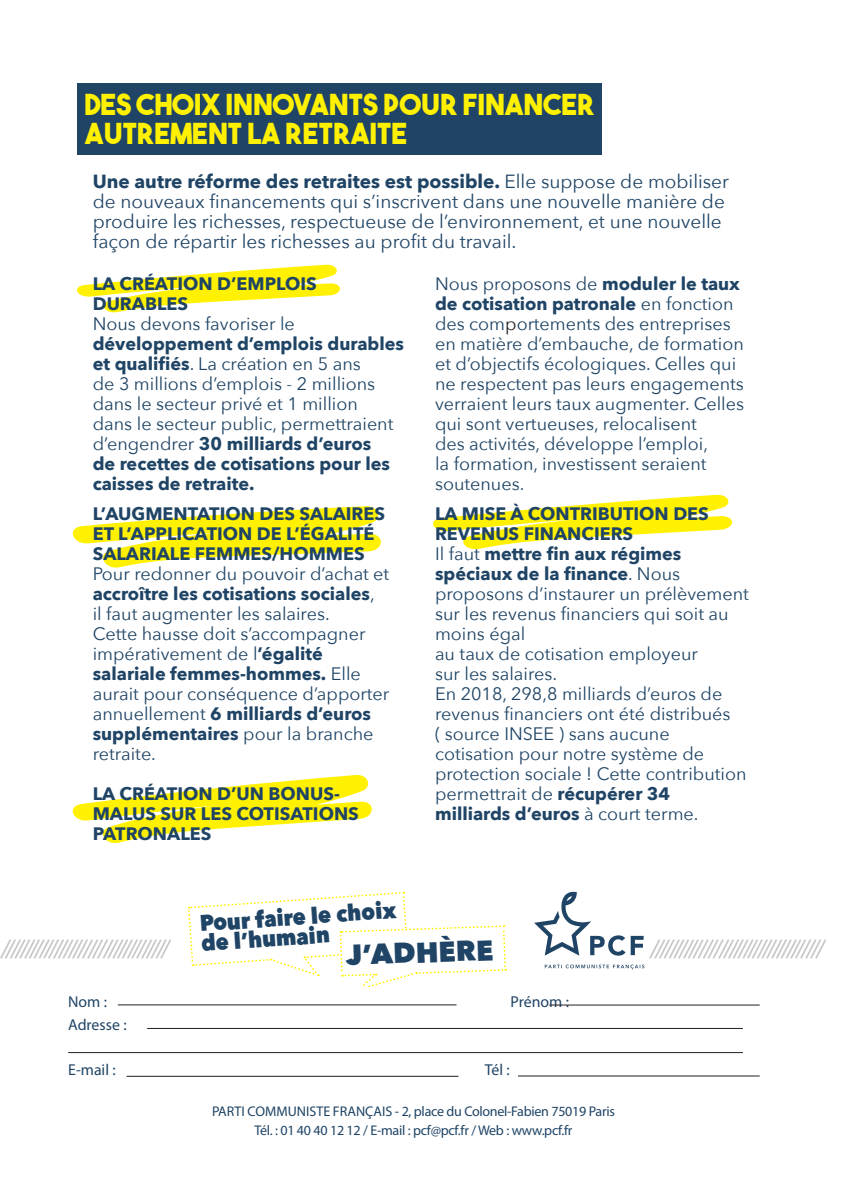
<style>
.page{position:relative;width:851px;height:1191px;background:#fff}
.page>*{position:absolute;margin:0;border:0;box-sizing:border-box;transform-origin:0 0}
.t1{font:28.8px/28.8px "The Bold Font";color:#fff101}
.t2{font:800 28.6px "Avenir Next";color:#1f4465}
.t3{font:800 22.6px/20px "Avenir Next";color:#1f4465;scale:.93 1}
.t4{font:19px/20px "Avenir Next";color:#1f4465}
.t5{font:18px/20px "Avenir Next";color:#1f4465}
.t6{font:700 18px/20px "Avenir Next";color:#1f4465}
.t7{font:15.8px "Myriad Pro";color:#1f4465}
.t8{font:14px/19.4px "Myriad Pro";letter-spacing:-.02em;color:#1f4465;text-align:center}
.s1{font-weight:700}
.s2{color:#231f20}
</style>
<div class="page">
<svg style="left:77px;top:264px;width:263px;height:49px"></svg>
<svg style="left:433px;top:494px;width:299px;height:56px"></svg>
<svg style="left:72px;top:506px;width:309px;height:62px"></svg>
<svg style="left:72px;top:775px;width:300px;height:69px"></svg>
<div style="left:77px;top:83px;width:524px;height:72px;background:#1f4465"></div>
<svg style="left:0;top:891px;width:826px;height:96px"></svg>
<hr style="left:118px;top:1004px;width:338px;height:1px;background:#231f20">
<hr style="left:147px;top:1028px;width:595px;height:1px;background:#231f20">
<hr style="left:68px;top:1052px;width:674px;height:1px;background:#231f20">
<hr style="left:126px;top:1076px;width:332px;height:1px;background:#231f20">
<hr style="left:518px;top:1075px;width:241px;height:1px;background:#231f20">
<hr style="left:549px;top:1004px;width:210px;height:1px;background:#231f20">
<h1 class="t1" style="left:85px;top:90px;width:511px">DES CHOIX INNOVANTS POUR FINANCER<br>AUTREMENT LA RETRAITE</h1>
<p class="t4" style="left:93px;top:170px;width:637px"><span class="s1">Une autre réforme des retraites est possible.</span> Elle suppose de mobiliser de nouveaux financements qui s’inscrivent dans une nouvelle manière de produire les richesses, respectueuse de l’environnement, et une nouvelle façon de répartir les richesses au profit du travail.</p>
<p class="t6" style="left:93px;top:273px;width:225px">LA CRÉATION D’EMPLOIS<br>DURABLES</p>
<p class="t5" style="left:93px;top:313px;width:203px">Nous devons favoriser le</p>
<p class="t5" style="left:93px;top:333px;width:313px"><span class="s1">développement d’emplois durables et qualifiés</span>. La création en 5 ans<br>de 3 millions d’emplois - 2 millions dans le secteur privé et 1 million<br>dans le secteur public, permettraient d’engendrer <span class="s1">30 milliards d’euros<br>de recettes de cotisations pour les caisses de retraite.</span></p>
<p class="t6" style="left:93px;top:503px;width:294px">L’AUGMENTATION DES SALAIRES<br>ET L’APPLICATION DE L’ÉGALITÉ<br>SALARIALE FEMMES/HOMMES</p>
<p class="t5" style="left:93px;top:563px;width:298px">Pour redonner du pouvoir d’achat et <span class="s1">accroître les cotisations sociales</span>,<br>il faut augmenter les salaires.<br>Cette hausse doit s’accompagner impérativement de l<span class="s1">’égalité salariale femmes-hommes.</span> Elle aurait pour conséquence d’apporter annuellement <span class="s1">6 milliards d’euros supplémentaires</span> pour la branche retraite.</p>
<p class="t6" style="left:93px;top:783px;width:267px">LA CRÉATION D’UN BONUS-<br>MALUS SUR LES COTISATIONS<br>PATRONALES</p>
<p class="t5" style="left:435px;top:273px;width:310px">Nous proposons de <span class="s1">moduler le taux de cotisation patronale</span> en fonction des com<span class="s2">p</span>ortements des entreprises en matière d’embauche, de formation et d’objectifs écologiques. Celles qui ne respectent pas leurs engagements verraient leurs taux augmenter. Celles qui sont vertueuses, relocalisent<br>des activités, développe l’emploi,<br>la formation, investissent seraient soutenues.</p>
<p class="t5" style="left:435px;top:503px;width:315px"><span class="s1">LA MISE À CONTRIBUTION DES<br>REVENUS FINANCIERS<br></span>Il faut <span class="s1">mettre fin aux régimes spéciaux de la finance</span>. Nous proposons d’instaurer un prélèvement sur les revenus financiers qui soit au moins égal<br>au taux de cotisation employeur<br>sur les salaires.<br>En 2018, 298,8 milliards d’euros de revenus financiers ont été distribués<br>( source INSEE ) sans aucune cotisation pour notre système de protection sociale ! Cette contribution permettrait de <span class="s1">récupérer 34 milliards d’euros</span> à court terme.</p>
<p class="t3" style="left:199px;top:913px;width:213px;rotate:-4deg">Pour faire le choix de l’humain</p>
<h2 class="t2" style="left:345px;top:937px;width:149px;rotate:-2deg">J’ADHÈRE</h2>
<p class="t7" style="left:68px;top:992px;width:40px">Nom :</p>
<p class="t7" style="left:510px;top:992px;width:60px">Prénom :</p>
<p class="t7" style="left:68px;top:1014px;width:60px">Adresse :</p>
<p class="t7" style="left:68px;top:1060px;width:49px">E-mail :</p>
<p class="t7" style="left:484px;top:1060px;width:26px">Tél :</p>
<p class="t8" style="left:212px;top:1101px;width:404px">PARTI COMMUNISTE FRANÇAIS - 2, place du Colonel-Fabien 75019 Paris<br>Tél. : 01 40 40 12 12 / E-mail : pcf@pcf.fr / Web : www.pcf.fr</p>
</div>
